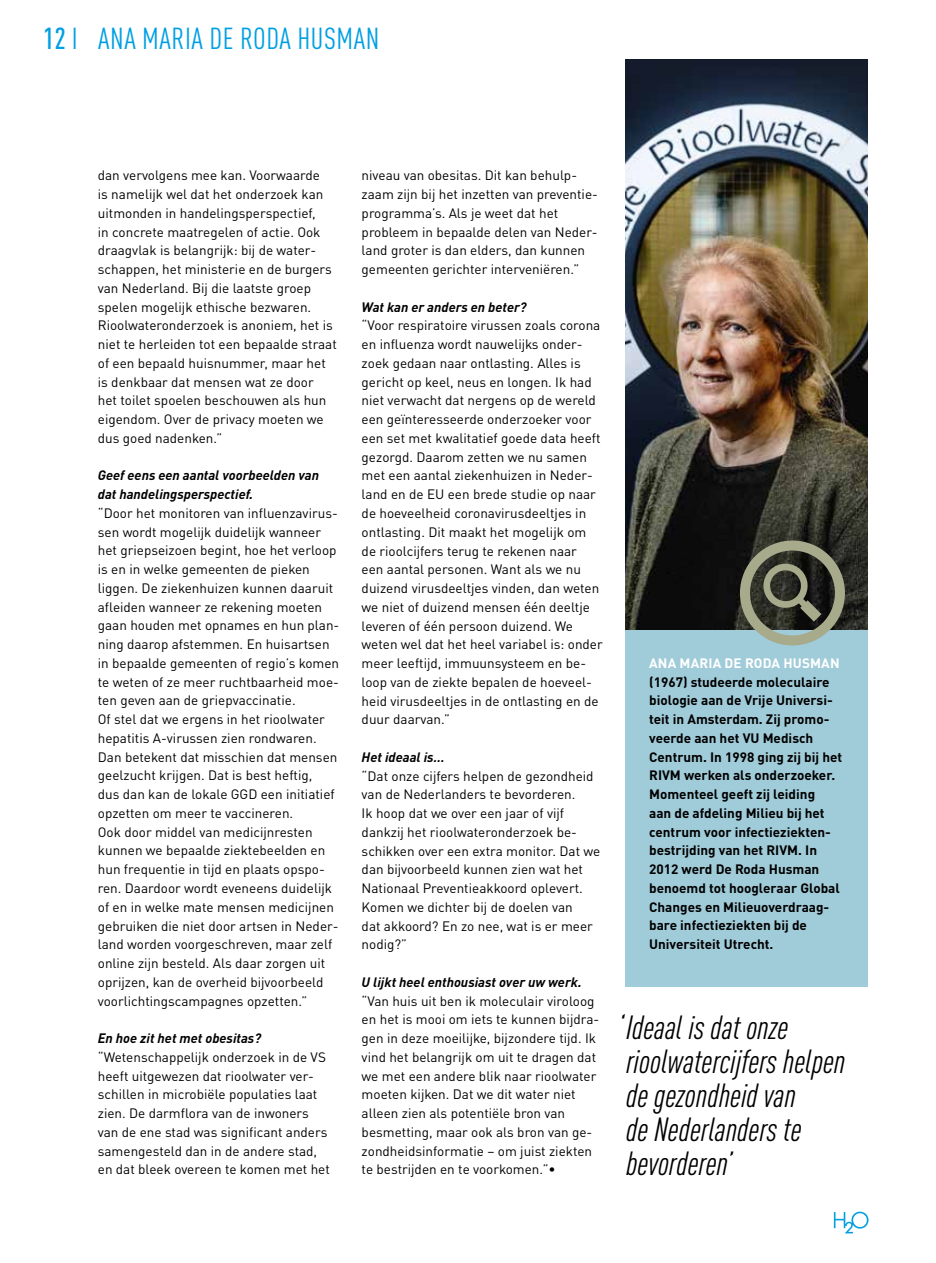
<style>
.page{position:relative;width:936px;height:1263px;background:#fff}
.page>*{position:absolute;margin:0;border:0;box-sizing:border-box;transform-origin:0 0}
.t1{font:italic condensed 33px/33.9px "DIN Pro";color:#000}
.t2{font:condensed 30px "DIN Pro";letter-spacing:.02em;color:#009fe3}
.t3{font:500 condensed 30px "DIN Pro";color:#009fe3}
.t4{font:13.5px/18.8px "DIN Pro";color:#000}
.t5{font:700 13.5px/18.8px "DIN Pro";color:#000}
.t6{font:italic 700 13.5px/18.8px "DIN Pro";color:#000}
.t7{font:700 13.5px "DIN Pro";letter-spacing:.01em;color:#fff}
.s1{font-weight:400}
</style>
<div class="page">
<svg style="left:833px;top:1212px;width:35px;height:21px"></svg>
<img style="left:625px;top:60px;width:242px;height:570px">
<div style="left:625px;top:630px;width:242px;height:357px;background:#a0cbd8"></div>
<svg style="left:740px;top:540px;width:104px;height:105px"></svg>
<h2 class="t3" style="left:43px;top:16px;width:36px">12 <span class="s1">I</span></h2>
<h2 class="t2" style="left:98px;top:17px;width:283px">ANA MARIA DE RODA HUSMAN</h2>
<p class="t4" style="left:98px;top:165px;width:240px">dan vervolgens mee kan. Voorwaarde<br>is namelijk wel dat het onderzoek kan uitmonden in handelingsperspectief,<br>in concrete maatregelen of actie. Ook draagvlak is belangrijk: bij de water&shy;schappen, het ministerie en de burgers van Nederland. Bij die laatste groep spelen mogelijk ethische bezwaren.<br>Rioolwateronderzoek is anoniem, het is niet te herleiden tot een bepaalde straat of een bepaald huisnummer, maar het is denkbaar dat mensen wat ze door<br>het toilet spoelen beschouwen als hun eigendom. Over de privacy moeten we dus goed nadenken.”</p>
<p class="t6" style="left:98px;top:465px;width:223px">Geef eens een aantal voorbeelden van dat handelingsperspectief.</p>
<p class="t4" style="left:98px;top:502px;width:243px">“Door het monitoren van influenzavirus&shy;sen wordt mogelijk duidelijk wanneer het griepseizoen begint, hoe het verloop is en in welke gemeenten de pieken liggen. De ziekenhuizen kunnen daaruit afleiden wanneer ze rekening moeten gaan houden met opnames en hun plan&shy;ning daarop afstemmen. En huisartsen in bepaalde gemeenten of regio’s komen te weten of ze meer ruchtbaarheid moe&shy;ten geven aan de griepvaccinatie.<br>Of stel dat we ergens in het rioolwater hepatitis A-virussen zien rondwaren.<br>Dan betekent dat misschien dat mensen geelzucht krijgen. Dat is best heftig,<br>dus dan kan de lokale GGD een initiatief opzetten om meer te vaccineren.<br>Ook door middel van medicijnresten kunnen we bepaalde ziektebeelden en hun frequentie in tijd en plaats opspo&shy;ren. Daardoor wordt eveneens duidelijk of en in welke mate mensen medicijnen gebruiken die niet door artsen in Neder&shy;land worden voorgeschreven, maar zelf online zijn besteld. Als daar zorgen uit oprijzen, kan de overheid bijvoorbeeld voorlichtingscampagnes opzetten.”</p>
<p class="t6" style="left:98px;top:1027px;width:165px">En hoe zit het met obesitas?</p>
<p class="t4" style="left:98px;top:1046px;width:233px">“Wetenschappelijk onderzoek in de VS heeft uitgewezen dat rioolwater ver&shy;schillen in microbiële populaties laat zien. De darmflora van de inwoners van de ene stad was significant anders samengesteld dan in de andere stad, en dat bleek overeen te komen met het</p>
<p class="t4" style="left:361px;top:165px;width:237px">niveau van obesitas. Dit kan behulp&shy;zaam zijn bij het inzetten van preventie&shy;programma’s. Als je weet dat het probleem in bepaalde delen van Neder&shy;land groter is dan elders, dan kunnen gemeenten gerichter interveniëren.”</p>
<p class="t6" style="left:361px;top:296px;width:166px">Wat kan er anders en beter?</p>
<p class="t4" style="left:361px;top:315px;width:243px">“Voor respiratoire virussen zoals corona en influenza wordt nauwelijks onder&shy;zoek gedaan naar ontlasting. Alles is gericht op keel, neus en longen. Ik had niet verwacht dat nergens op de wereld een geïnteresseerde onderzoeker voor een set met kwalitatief goede data heeft gezorgd. Daarom zetten we nu samen met een aantal ziekenhuizen in Neder&shy;land en de EU een brede studie op naar de hoeveelheid coronavirusdeeltjes in ontlasting. Dit maakt het mogelijk om de rioolcijfers terug te rekenen naar<br>een aantal personen. Want als we nu duizend virusdeeltjes vinden, dan weten we niet of duizend mensen één deeltje leveren of één persoon duizend. We weten wel dat het heel variabel is: onder meer leeftijd, immuunsysteem en be&shy;loop van de ziekte bepalen de hoeveel&shy;heid virusdeeltjes in de ontlasting en de duur daarvan.”</p>
<p class="t6" style="left:361px;top:746px;width:84px">Het ideaal is…</p>
<p class="t4" style="left:361px;top:765px;width:240px">“Dat onze cijfers helpen de gezondheid van de Nederlanders te bevorderen.<br>Ik hoop dat we over een jaar of vijf dankzij het rioolwateronderzoek be&shy;schikken over een extra monitor. Dat we dan bijvoorbeeld kunnen zien wat het Nationaal Preventieakkoord oplevert.<br>Komen we dichter bij de doelen van<br>dat akkoord? En zo nee, wat is er meer nodig?”</p>
<p class="t6" style="left:361px;top:971px;width:221px">U lijkt heel enthousiast over uw werk.</p>
<p class="t4" style="left:361px;top:990px;width:239px">“Van huis uit ben ik moleculair viroloog en het is mooi om iets te kunnen bijdra&shy;gen in deze moeilijke, bijzondere tijd. Ik vind het belangrijk om uit te dragen dat we met een andere blik naar rioolwater moeten kijken. Dat we dit water niet alleen zien als potentiële bron van besmetting, maar ook als bron van ge&shy;zondheidsinformatie – om juist ziekten te bestrijden en te voorkomen.”•</p>
<p class="t7" style="left:649px;top:652px;width:192px">ANA MARIA DE RODA HUSMAN</p>
<p class="t5" style="left:649px;top:671px;width:194px">(1967) studeerde moleculaire biologie aan de Vrije Universi&shy;teit in Amsterdam. Zij promo&shy;veerde aan het VU Medisch<br>Centrum. In 1998 ging zij bij het<br>RIVM werken als onderzoeker.<br>Momenteel geeft zij leiding<br>aan de afdeling Milieu bij het centrum voor infectieziekten&shy;bestrijding van het RIVM. In<br>2012 werd De Roda Husman benoemd tot hoogleraar Global<br>Changes en Milieuoverdraag&shy;bare infectieziekten bij de<br>Universiteit Utrecht.</p>
<h1 class="t1" style="left:617px;top:1008px;width:229px">‘Ideaal is dat onze rioolwatercijfers helpen de gezondheid van<br>de Nederlanders te bevorderen’</h1>
</div>
